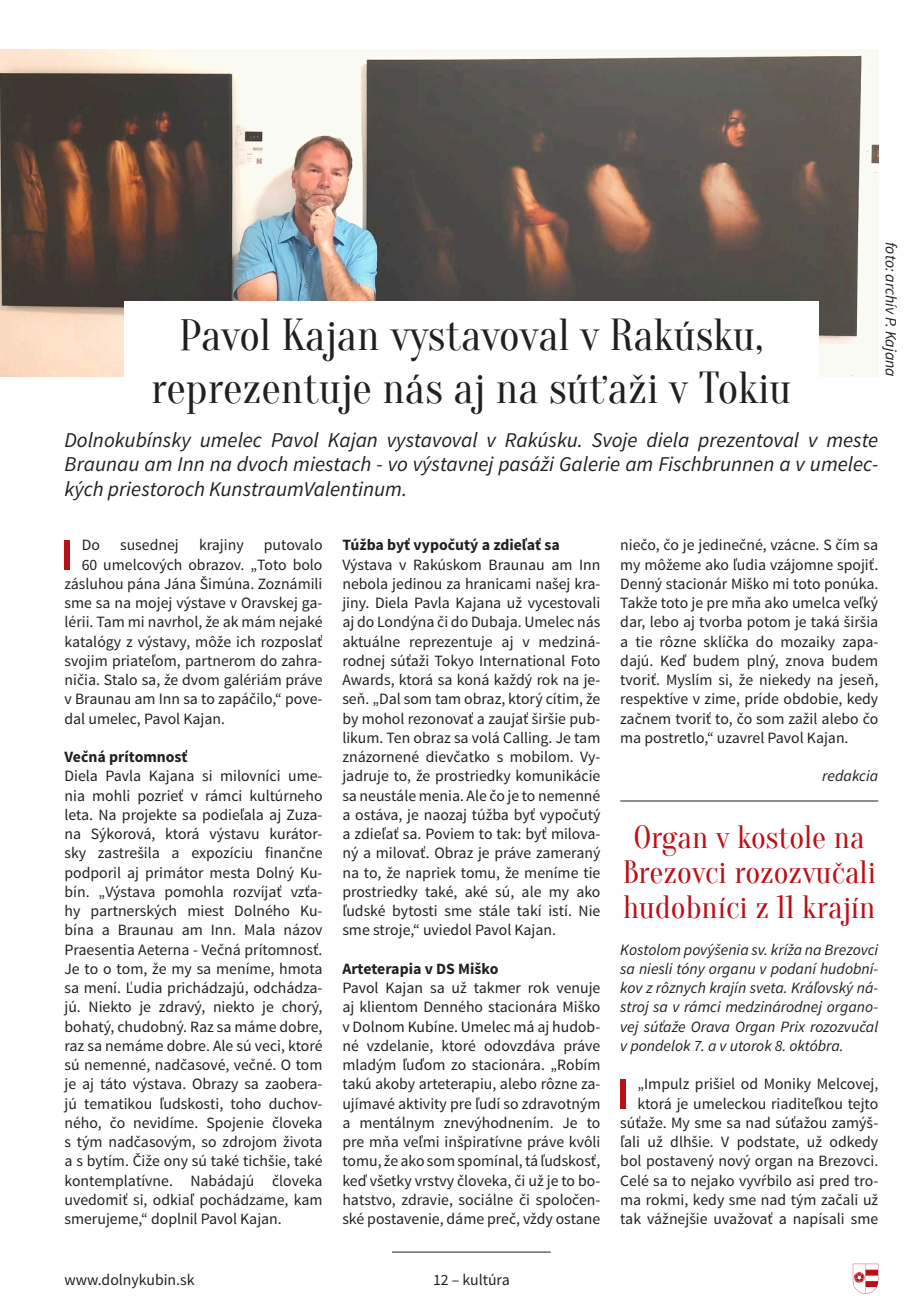
<style>
.page{position:relative;width:918px;height:1305px;background:#fff}
.page>*{position:absolute;margin:0;border:0;box-sizing:border-box;transform-origin:0 0}
.prvý_odstavec_s_inic{font:45.5px "Source Sans Pro";color:#bb1018;scale:1.4 1}
.veľký_nadpis__bttm{font:43.75px/52.5px "Oranienbaum";color:#231f20;text-align:center}
.malý_nadpis__červený{font:31.5px/35px "Oranienbaum";color:#bb1018;text-align:center}
.veľký_perex{font:italic 21px/24.5px "Source Sans Pro";color:#231f20;text-align:justify}
.prvý_odstavec_s_inic-2{font:15.75px/19.2px "Source Sans Pro";color:#231f20;text-align:justify}
.malý_perex{font:italic 15.75px/19.2px "Source Sans Pro";color:#231f20;text-align:justify}
.podnadpis{font:700 15.75px "Source Sans Pro";color:#231f20}
.foto_a_popis_foto{font:italic 15.75px "Source Sans Pro";color:#231f20}
.meno_autora__pokrač{font:italic 15.75px "Source Sans Pro";color:#231f20}
</style>
<div class="page">
<hr style="left:392px;top:1251px;width:159px;height:1px;background:#231f20">
<svg style="left:853px;top:1263px;width:25px;height:30px"></svg>
<img style="left:0;top:50px;width:878px;height:327px">
<div style="left:124px;top:301px;width:695px;height:123px;background:#fff"></div>
<hr style="left:620px;top:800px;width:258px;height:1px;background:#231f20">
<p class="veľký_nadpis__bttm" style="left:151px;top:310px;width:642px">Pavol Kajan vystavoval v Rakúsku, reprezentuje nás aj na súťaži v Tokiu</p>
<p class="foto_a_popis_foto" style="left:900px;top:242px;width:136px;rotate:90deg">foto: archív P. Kajana</p>
<p class="veľký_perex" style="left:64px;top:428px;width:815px">Dolnokubínsky umelec Pavol Kajan vystavoval v Rakúsku. Svoje diela prezentoval v meste Braunau am Inn na dvoch miestach - vo výstavnej pasáži Galerie am Fischbrunnen a v umelec&shy;kých priestoroch KunstraumValentinum.</p>
<p class="prvý_odstavec_s_inic" style="left:59px;top:526px;width:13px">I</p>
<p class="prvý_odstavec_s_inic-2" style="left:82px;top:536px;width:20px">Do</p>
<p class="prvý_odstavec_s_inic-2" style="left:120px;top:536px;width:60px">susednej</p>
<p class="prvý_odstavec_s_inic-2" style="left:199px;top:536px;width:46px">krajiny</p>
<p class="prvý_odstavec_s_inic-2" style="left:264px;top:536px;width:60px">putovalo</p>
<p class="prvý_odstavec_s_inic-2" style="left:82px;top:555px;width:242px">60 umelcových obrazov. „Toto bolo</p>
<p class="prvý_odstavec_s_inic-2" style="left:64px;top:574px;width:259px">zásluhou pána Jána Šimúna. Zoznámili</p>
<p class="prvý_odstavec_s_inic-2" style="left:64px;top:593px;width:259px">sme sa na mojej výstave v Oravskej ga-</p>
<p class="prvý_odstavec_s_inic-2" style="left:64px;top:613px;width:259px">lérii. Tam mi navrhol, že ak mám nejaké</p>
<p class="prvý_odstavec_s_inic-2" style="left:64px;top:632px;width:259px">katalógy z výstavy, môže ich rozposlať</p>
<p class="prvý_odstavec_s_inic-2" style="left:64px;top:651px;width:259px">svojim priateľom, partnerom do zahra-</p>
<p class="prvý_odstavec_s_inic-2" style="left:64px;top:670px;width:259px">ničia. Stalo sa, že dvom galériám práve</p>
<p class="prvý_odstavec_s_inic-2" style="left:64px;top:690px;width:259px">v Braunau am Inn sa to zapáčilo,“ pove-</p>
<p class="prvý_odstavec_s_inic-2" style="left:64px;top:709px;width:162px">dal umelec, Pavol Kajan.</p>
<p class="podnadpis" style="left:64px;top:747px;width:125px">Večná prítomnosť</p>
<p class="prvý_odstavec_s_inic-2" style="left:64px;top:767px;width:259px">Diela Pavla Kajana si milovníci ume&shy;nia mohli pozrieť v rámci kultúrneho leta. Na projekte sa podieľala aj Zuza&shy;na Sýkorová, ktorá výstavu kurátor&shy;sky zastrešila a expozíciu finančne podporil aj primátor mesta Dolný Ku&shy;bín. „Výstava pomohla rozvíjať vzťa&shy;hy partnerských miest Dolného Ku&shy;bína a Braunau am Inn. Mala názov Praesentia Aeterna - Večná prítomnosť.<br>Je to o tom, že my sa meníme, hmota sa mení. Ľudia prichádzajú, odchádza&shy;jú. Niekto je zdravý, niekto je chorý, bohatý, chudobný. Raz sa máme dobre, raz sa nemáme dobre. Ale sú veci, ktoré sú nemenné, nadčasové, večné. O tom je aj táto výstava. Obrazy sa zaobera&shy;jú tematikou ľudskosti, toho duchov&shy;ného, čo nevidíme. Spojenie človeka s tým nadčasovým, so zdrojom života a s bytím. Čiže ony sú také tichšie, také kontemplatívne. Nabádajú človeka uvedomiť si, odkiaľ pochádzame, kam smerujeme,“ doplnil Pavol Kajan.</p>
<p class="podnadpis" style="left:342px;top:535px;width:219px">Túžba byť vypočutý a zdieľať sa</p>
<p class="prvý_odstavec_s_inic-2" style="left:342px;top:555px;width:259px">Výstava v Rakúskom Braunau am Inn nebola jedinou za hranicami našej kra&shy;jiny. Diela Pavla Kajana už vycestovali aj do Londýna či do Dubaja. Umelec nás aktuálne reprezentuje aj v medziná&shy;rodnej súťaži Tokyo International Foto Awards, ktorá sa koná každý rok na je&shy;seň. „Dal som tam obraz, ktorý cítim, že by mohol rezonovať a zaujať širšie pub&shy;likum. Ten obraz sa volá Calling. Je tam znázornené dievčatko s mobilom. Vy&shy;jadruje to, že prostriedky komunikácie sa neustále menia. Ale čo je to nemenné a ostáva, je naozaj túžba byť vypočutý a zdieľať sa. Poviem to tak: byť milova&shy;ný a milovať. Obraz je práve zameraný na to, že napriek tomu, že meníme tie prostriedky také, aké sú, ale my ako ľudské bytosti sme stále takí istí. Nie sme stroje,“ uviedol Pavol Kajan.</p>
<p class="podnadpis" style="left:342px;top:958px;width:158px">Arteterapia v DS Miško</p>
<p class="prvý_odstavec_s_inic-2" style="left:342px;top:978px;width:259px">Pavol Kajan sa už takmer rok venuje aj klientom Denného stacionára Miško v Dolnom Kubíne. Umelec má aj hudob&shy;né vzdelanie, ktoré odovzdáva práve mladým ľuďom zo stacionára. „Robím takú akoby arteterapiu, alebo rôzne za&shy;ujímavé aktivity pre ľudí so zdravotným a mentálnym znevýhodnením. Je to pre mňa veľmi inšpiratívne práve kvôli tomu, že ako som spomínal, tá ľudskosť, keď všetky vrstvy človeka, či už je to bo&shy;hatstvo, zdravie, sociálne či spoločen&shy;ské postavenie, dáme preč, vždy ostane</p>
<p class="prvý_odstavec_s_inic-2" style="left:64px;top:1270px;width:132px">www.dolnykubin.sk</p>
<p class="prvý_odstavec_s_inic-2" style="left:433px;top:1270px;width:78px">12 – kultúra</p>
<p class="prvý_odstavec_s_inic-2" style="left:620px;top:536px;width:259px">niečo, čo je jedinečné, vzácne. S čím sa my môžeme ako ľudia vzájomne spojiť.<br>Denný stacionár Miško mi toto ponúka.<br>Takže toto je pre mňa ako umelca veľký dar, lebo aj tvorba potom je taká širšia a tie rôzne sklíčka do mozaiky zapa&shy;dajú. Keď budem plný, znova budem tvoriť. Myslím si, že niekedy na jeseň, respektíve v zime, príde obdobie, kedy začnem tvoriť to, čo som zažil alebo čo ma postretlo,“ uzavrel Pavol Kajan.</p>
<p class="meno_autora__pokrač" style="left:822px;top:766px;width:57px">redakcia</p>
<p class="malý_nadpis__červený" style="left:623px;top:820px;width:255px">Organ v kostole na<br>Brezovci rozozvučali hudobníci z 11 krajín</p>
<p class="malý_perex" style="left:620px;top:940px;width:259px">Kostolom povýšenia sv. kríža na Brezovci sa niesli tóny organu v podaní hudobní&shy;kov z rôznych krajín sveta. Kráľovský ná&shy;stroj sa v rámci medzinárodnej organo&shy;vej súťaže Orava Organ Prix rozozvučal v pondelok 7. a v utorok 8. októbra.</p>
<p class="prvý_odstavec_s_inic" style="left:615px;top:1065px;width:13px">I</p>
<p class="prvý_odstavec_s_inic-2" style="left:620px;top:1075px;width:259px;text-align:right">„Impulz prišiel od Moniky Melcovej, ktorá je umeleckou riaditeľkou tejto súťaže. My sme sa nad súťažou zamýš&shy;ľali už dlhšie. V podstate, už odkedy bol postavený nový organ na Brezovci.<br>Celé sa to nejako vyvŕbilo asi pred tro&shy;ma rokmi, kedy sme nad tým začali už tak vážnejšie uvažovať a napísali sme</p>
</div>
